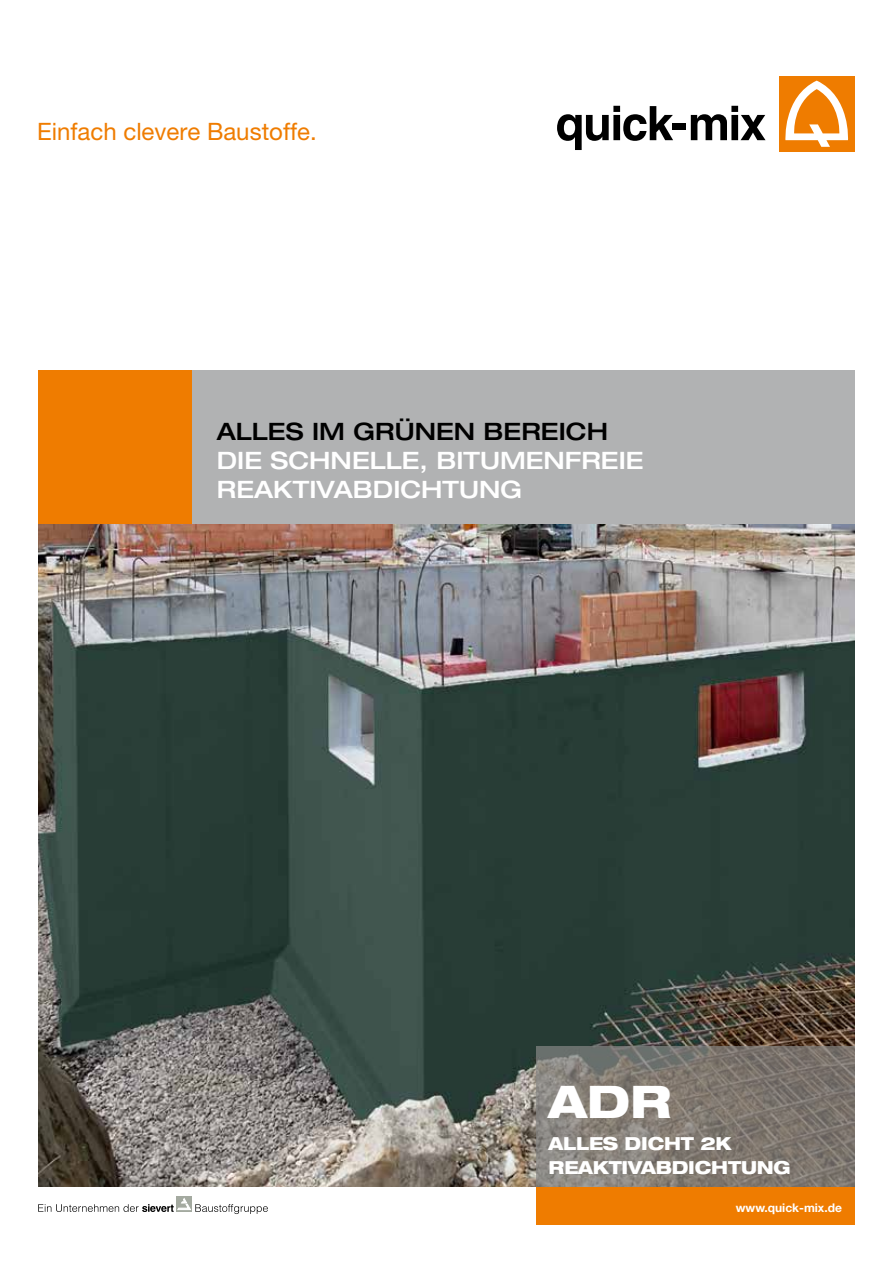
<style>
.page{position:relative;width:893px;height:1263px;background:#fff}
.page>*{position:absolute;margin:0;border:0;box-sizing:border-box;transform-origin:0 0}
.t1{font:800 expanded 45px "Helvetica Neue LT Pro";color:#fff}
.t2{font:500 expanded 24px/28.8px "Helvetica Neue LT Pro";color:#fff}
.t3{font:24px "Helvetica Neue LT Pro";color:#ef7c00}
.t4{font:500 expanded 24px "Helvetica Neue LT Pro";color:#000}
.t5{font:800 expanded 18px/24px "Helvetica Neue LT Pro";letter-spacing:-.01em;color:#fff;scale:.96 1}
.t6{font:700 12px "Helvetica Neue LT Pro";color:#fff}
</style>
<div class="page">
<div style="left:536px;top:1186px;width:319px;height:39px;background:#ef7c00"></div>
<div style="left:176px;top:1196px;width:16px;height:16px;background:#a4aaa0"></div>
<svg style="left:38px;top:1198px;width:230px;height:16px"></svg>
<img style="left:38px;top:523px;width:817px;height:663px">
<div style="left:191px;top:370px;width:664px;height:153px;background:#b1b2b3"></div>
<div style="left:38px;top:370px;width:153px;height:153px;background:#ef7c00"></div>
<svg style="left:557px;top:106px;width:116px;height:44px"></svg>
<div style="left:672px;top:124px;width:14px;height:6px;background:#000"></div>
<svg style="left:691px;top:106px;width:74px;height:34px"></svg>
<div style="left:779px;top:76px;width:76px;height:76px;background:#ef7c00"></div>
<svg style="left:785px;top:81px;width:64px;height:66px"></svg>
<svg style="left:536px;top:1046px;width:319px;height:140px;background:#817b74"></svg>
<p class="t3" style="left:37px;top:117px;width:281px">Einfach clevere Baustoffe.</p>
<p class="t4" style="left:217px;top:416px;width:393px">ALLES IM GRÜNEN BEREICH</p>
<p class="t2" style="left:217px;top:445px;width:428px">DIE SCHNELLE, BITUMENFREIE<br>REAKTIVABDICHTUNG</p>
<h1 class="t1" style="left:549px;top:1073px;width:125px">ADR</h1>
<p class="t5" style="left:549px;top:1131px;width:254px">ALLES DICHT 2K<br>REAKTIVABDICHTUNG</p>
<p class="t6" style="left:736px;top:1200px;width:108px">www.quick-mix.de</p>
</div>
